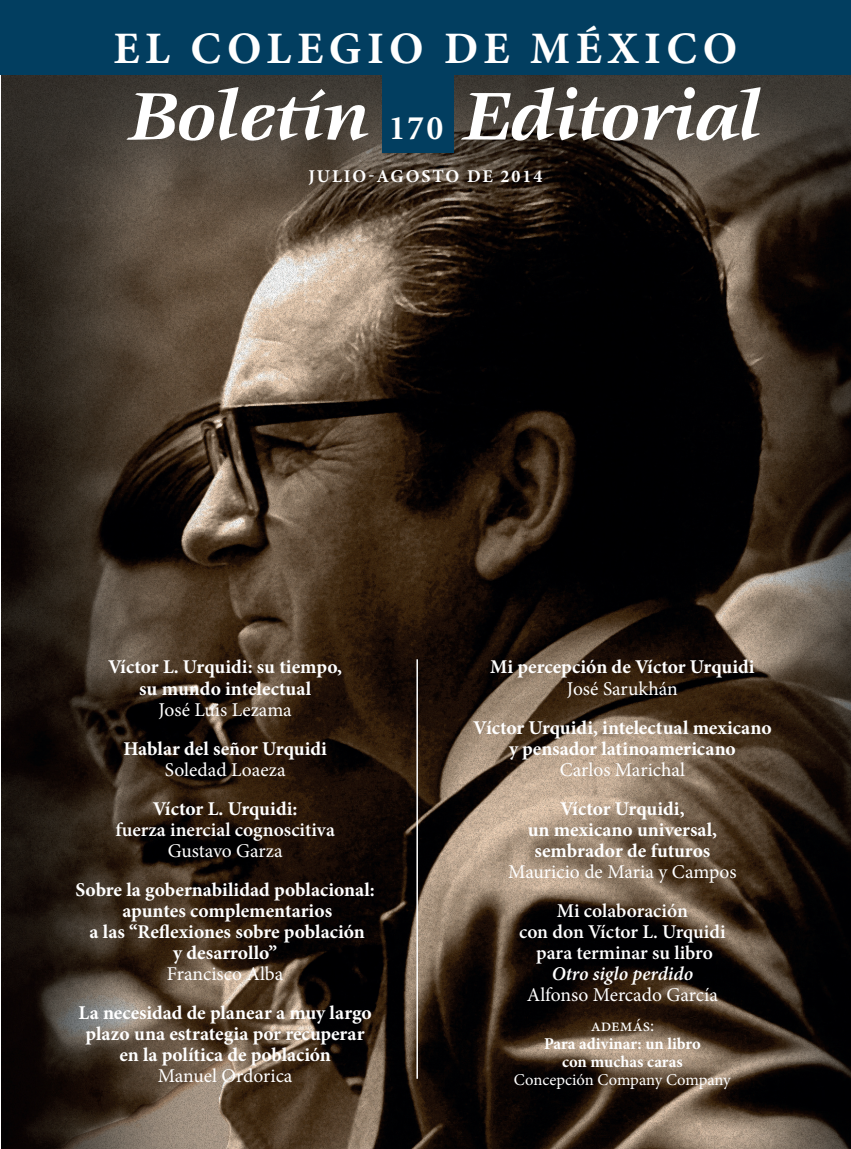
<style>
.page{position:relative;width:851px;height:1149px;background:#fff}
.page>*{position:absolute;margin:0;border:0;box-sizing:border-box;transform-origin:0 0}
.t1{font:700 45px "Minion Pro";letter-spacing:.125em;color:#fff}
.t2{font:700 34.5px "Minion";color:#fff}
.t3{font:700 19.5px/21px "Minion Pro";color:#fff;text-align:center}
.t4{font:19.5px "Minion Pro";color:#fff}
.t5{font:600 19.5px "Minion Pro";color:#fff}
.t6{font:italic 600 19.5px "Minion Pro";color:#fff}
.t7{font:700 18px "Minion Pro";letter-spacing:.11em;color:#fff}
.t8{font:18px "Minion Pro";color:#fff}
.t9{font:700 16.5px "Minion Pro";color:#fff}
.t10{font:16.5px "Minion Pro";color:#fff}
</style>
<div class="page">
<img style="left:1px;top:74px;width:849px;height:1074px">
<div style="left:381px;top:68px;width:72px;height:84px;background:#023e60"></div>
<div style="left:0;top:0;width:850px;height:74px;background:#023e60"></div>
<svg style="left:460px;top:87px;width:300px;height:54px"></svg>
<div style="left:684px;top:87px;width:10px;height:12px;background:#fff;border-radius:50%"></div>
<div style="left:566px;top:87px;width:11px;height:12px;background:#fff;border-radius:50%"></div>
<svg style="left:126px;top:87px;width:242px;height:54px"></svg>
<hr style="left:416px;top:659px;width:2px;height:419px;background:#fff">
<p class="t1" style="left:113px;top:16px;width:625px">EL COLEGIO DE MÉXICO</p>
<p class="t2" style="left:388px;top:111px;width:56px">170</p>
<p class="t7" style="left:308px;top:164px;width:236px">JULIO-AGOSTO DE 2014</p>
<p class="t3" style="left:108px;top:656px;width:235px">Víctor L. Urquidi: su tiempo,</p>
<p class="t3" style="left:139px;top:677px;width:173px">su mundo intelectual</p>
<p class="t4" style="left:158px;top:696px;width:135px">José Luis Lezama</p>
<p class="t3" style="left:123px;top:737px;width:205px">Hablar del señor Urquidi</p>
<p class="t4" style="left:165px;top:756px;width:122px">Soledad Loaeza</p>
<p class="t3" style="left:153px;top:797px;width:146px">Víctor L. Urquidi:</p>
<p class="t5" style="left:115px;top:815px;width:221px">fuerza inercial cognoscitiva</p>
<p class="t4" style="left:168px;top:837px;width:116px">Gustavo Garza</p>
<p class="t3" style="left:75px;top:878px;width:301px">Sobre la gobernabilidad poblacional:</p>
<p class="t3" style="left:122px;top:899px;width:211px">apuntes complementarios</p>
<p class="t3" style="left:90px;top:920px;width:277px">a las “Reflexiones sobre población</p>
<p class="t3" style="left:173px;top:941px;width:105px">y desarrollo”</p>
<p class="t4" style="left:167px;top:960px;width:118px">Francisco Alba</p>
<p class="t3" style="left:79px;top:1001px;width:294px">La necesidad de planear a muy largo plazo una estrategia por recuperar</p>
<p class="t3" style="left:119px;top:1043px;width:213px">en la política de población</p>
<p class="t4" style="left:158px;top:1062px;width:136px">Manuel Ordorica</p>
<p class="t3" style="left:490px;top:656px;width:266px">Mi percepción de Víctor Urquidi</p>
<p class="t4" style="left:567px;top:675px;width:112px">José Sarukhán</p>
<p class="t3" style="left:473px;top:716px;width:300px">Víctor Urquidi, intelectual mexicano</p>
<p class="t3" style="left:509px;top:737px;width:228px">y pensador latinoamericano</p>
<p class="t4" style="left:559px;top:756px;width:127px">Carlos Marichal</p>
<p class="t3" style="left:560px;top:797px;width:126px">Víctor Urquidi,</p>
<p class="t3" style="left:527px;top:818px;width:191px">un mexicano universal,</p>
<p class="t3" style="left:534px;top:839px;width:177px">sembrador de futuros</p>
<p class="t4" style="left:508px;top:858px;width:230px">Mauricio de Maria y Campos</p>
<p class="t5" style="left:556px;top:896px;width:133px">Mi colaboración</p>
<p class="t5" style="left:519px;top:917px;width:208px">con don Víctor L. Urquidi</p>
<p class="t5" style="left:536px;top:938px;width:178px">para terminar su libro</p>
<p class="t6" style="left:551px;top:959px;width:143px">Otro siglo perdido</p>
<p class="t4" style="left:526px;top:981px;width:193px">Alfonso Mercado García</p>
<p class="t8" style="left:590px;top:1012px;width:65px">además:</p>
<p class="t9" style="left:544px;top:1031px;width:158px">Para adivinar: un libro</p>
<p class="t9" style="left:562px;top:1049px;width:122px">con muchas caras</p>
<p class="t10" style="left:514px;top:1068px;width:218px">Concepción Company Company</p>
</div>
